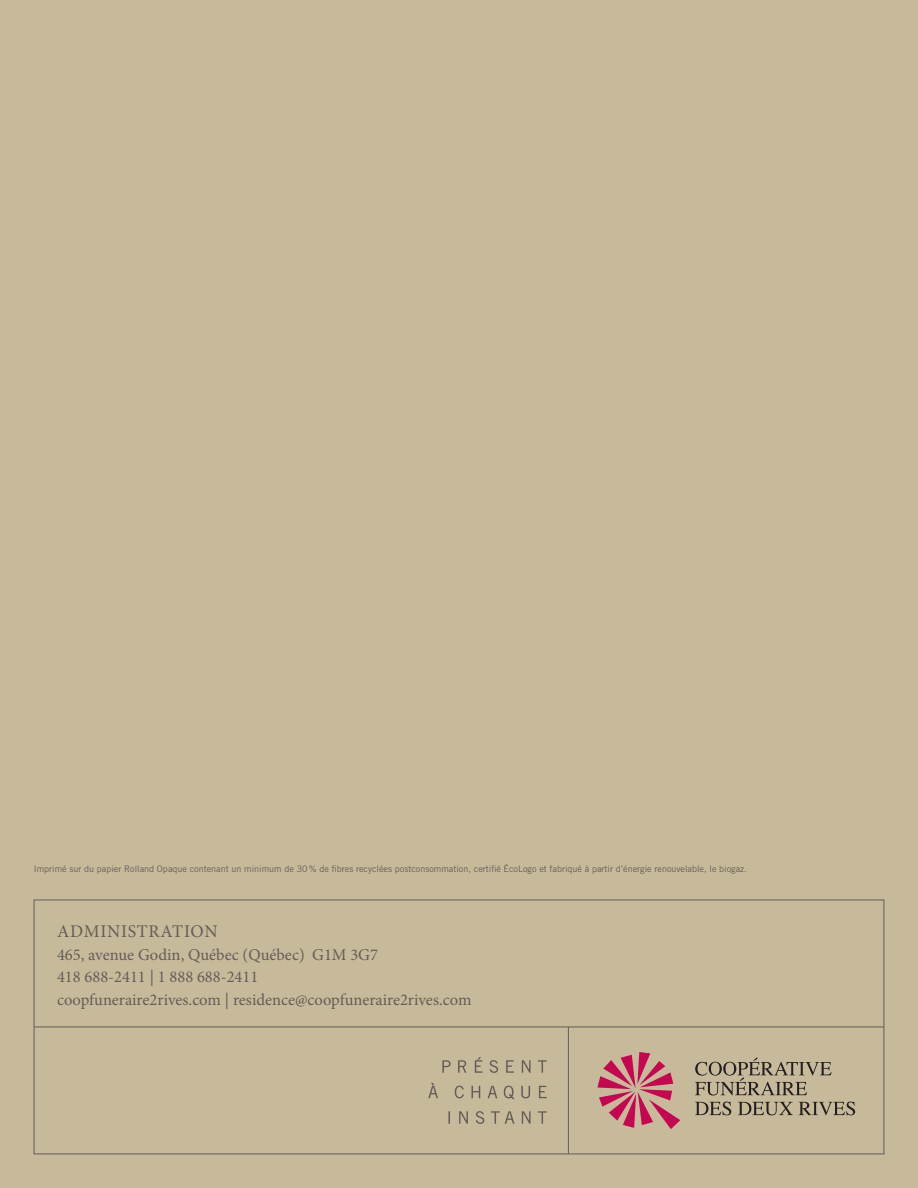
<style>
.page{position:relative;width:918px;height:1188px;background:#c7ba9b}
.page>*{position:absolute;margin:0;border:0;box-sizing:border-box;transform-origin:0 0}
.t1{font:17.85px "Minion Pro";letter-spacing:.04em;color:#655c59}
.t2{font:16.5px/22.5px "Minion Pro";color:#655c59}
.t3{font:9px "Trade Gothic";color:#655c59}
</style>
<div class="page">
<div style="left:34px;top:900px;width:850px;height:254px;border:1px solid #655c59"></div>
<hr style="left:34px;top:1027px;width:850px;height:1px;background:#655c59">
<hr style="left:568px;top:1027px;width:1px;height:127px;background:#655c59">
<svg style="left:597px;top:1052px;width:83px;height:77px"></svg>
<svg style="left:695px;top:1058px;width:137px;height:38px"></svg>
<svg style="left:695px;top:1102px;width:36px;height:13px"></svg>
<svg style="left:738px;top:1102px;width:55px;height:13px"></svg>
<svg style="left:799px;top:1102px;width:56px;height:13px"></svg>
<svg style="left:448px;top:1111px;width:2px;height:13px"></svg>
<svg style="left:491px;top:1111px;width:23px;height:13px"></svg>
<svg style="left:476px;top:1111px;width:8px;height:13px"></svg>
<svg style="left:538px;top:1111px;width:9px;height:13px"></svg>
<svg style="left:522px;top:1111px;width:9px;height:13px"></svg>
<svg style="left:459px;top:1111px;width:9px;height:13px"></svg>
<svg style="left:455px;top:1086px;width:9px;height:12px"></svg>
<svg style="left:428px;top:1083px;width:10px;height:15px"></svg>
<svg style="left:521px;top:1086px;width:9px;height:12px"></svg>
<svg style="left:488px;top:1086px;width:9px;height:12px"></svg>
<svg style="left:504px;top:1086px;width:10px;height:13px"></svg>
<svg style="left:539px;top:1086px;width:8px;height:12px"></svg>
<svg style="left:472px;top:1086px;width:8px;height:12px"></svg>
<svg style="left:442px;top:1060px;width:9px;height:13px"></svg>
<svg style="left:538px;top:1060px;width:9px;height:13px"></svg>
<svg style="left:489px;top:1060px;width:9px;height:13px"></svg>
<svg style="left:475px;top:1057px;width:8px;height:16px"></svg>
<svg style="left:458px;top:1060px;width:8px;height:13px"></svg>
<svg style="left:522px;top:1060px;width:9px;height:13px"></svg>
<svg style="left:506px;top:1060px;width:8px;height:13px"></svg>
<p class="t3" style="left:34px;top:864px;width:715px">Imprimé sur du papier Rolland Opaque contenant un minimum de 30% de fibres recyclées postconsommation, certifié ÉcoLogo et fabriqué à partir d’énergie renouvelable, le biogaz.</p>
<h1 class="t1" style="left:57px;top:920px;width:162px">ADMINISTRATION</h1>
<h2 class="t2" style="left:57px;top:944px;width:416px">465, avenue Godin, Québec (Québec) G1M 3G7<br>418 688-2411 | 1 888 688-2411<br>coopfuneraire2rives.com | residence@coopfuneraire2rives.com</h2>
</div>
